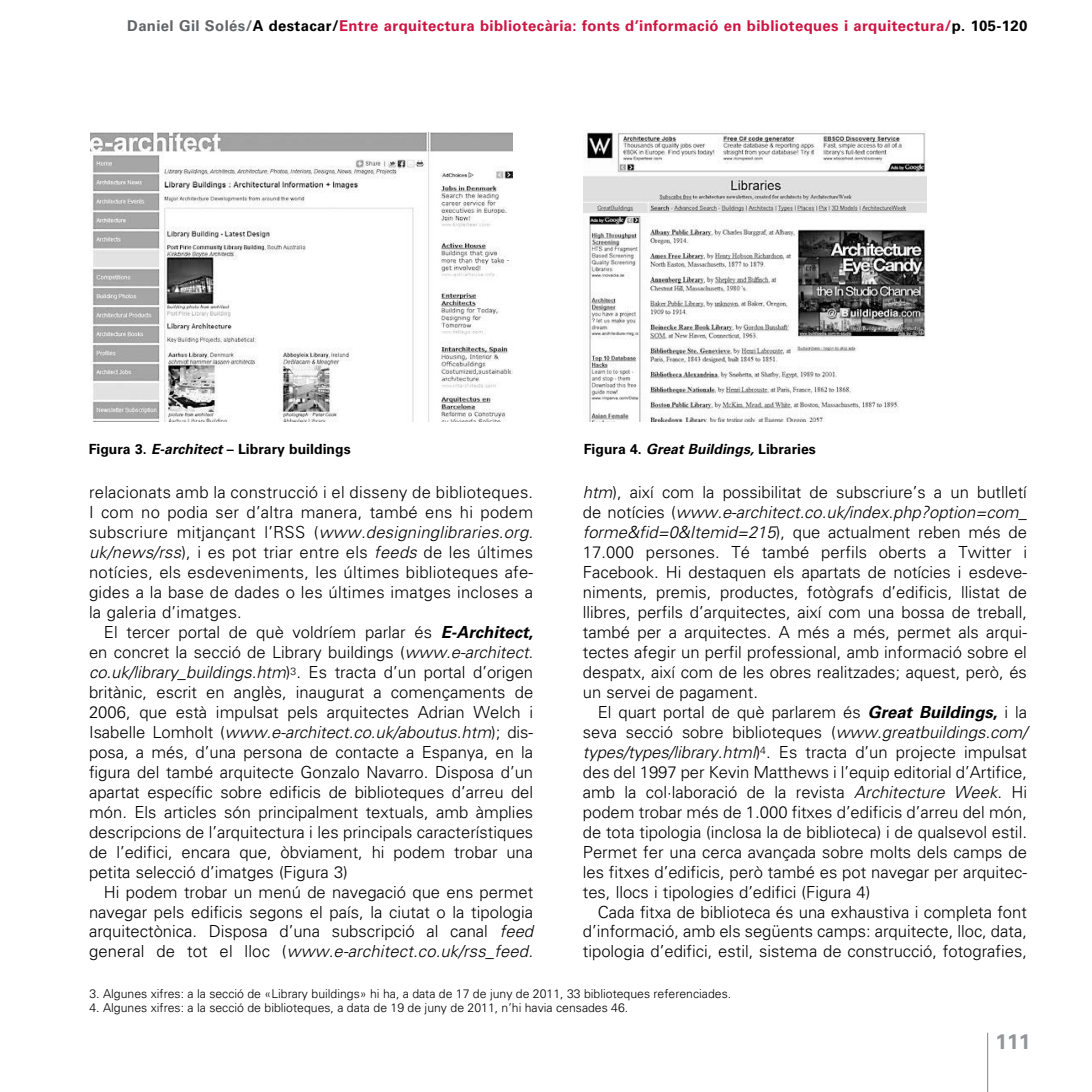
<style>
.page{position:relative;width:1092px;height:1092px;background:#fff}
.page>*{position:absolute;margin:0;border:0;box-sizing:border-box;transform-origin:0 0}
.t1{font:700 21px "Univers";color:#939598}
.t2{font:300 16.62px/19.9px "Univers";color:#000;text-align:justify}
.t3{font:700 14.88px "Univers";letter-spacing:.025em;color:#cd1543}
.t4{font:700 14px "Univers";color:#000}
.t5{font:300 12.25px "Univers";color:#000}
.s1{color:#636466}
.s2{color:#000}
.s3{font-style:italic}
.s4{font-weight:700;font-style:italic}
.s5{font-weight:700}
</style>
<div class="page">
<hr style="left:987px;top:1032px;width:1px;height:59px;background:#808285">
<img style="left:90px;top:133px;width:422px;height:288px">
<img style="left:583px;top:132px;width:343px;height:289px">
<p class="t3" style="left:127px;top:17px;width:901px"><span class="s1">Daniel Gil Solés/</span><span class="s2">A destacar/</span>Entre arquitectura bibliotecària: fonts d’informació en biblioteques i arquitectura/<span class="s2">p. 105-120</span></p>
<p class="t4" style="left:89px;top:440px;width:263px">Figura 3. <span class="s3">E-architect</span> – Library buildings</p>
<p class="t4" style="left:583px;top:440px;width:233px">Figura 4. <span class="s3">Great Buildings,</span> Libraries</p>
<p class="t2" style="left:89px;top:482px;width:445px">relacionats amb la construcció i el disseny de biblioteques.<br>I com no podia ser d’altra manera, també ens hi podem subscriure mitjançant l’RSS (<span class="s3">www.designinglibraries.org. uk/news/rss</span>), i es pot triar entre els <span class="s3">feeds</span> de les últimes notícies, els esdeveniments, les últimes biblioteques afe&shy;gides a la base de dades o les últimes imatges incloses a la galeria d’imatges.</p>
<p class="t2" style="left:89px;top:622px;width:445px;text-indent:15px">El tercer portal de què voldríem parlar és <span class="s4">E-Architect</span><span class="s5">, </span>en concret la secció de Library buildings (<span class="s3">www.e-architect. co.uk/library_buildings.htm</span>)<sup>3</sup>. Es tracta d’un portal d’origen britànic, escrit en anglès, inaugurat a començaments de 2006, que està impulsat pels arquitectes Adrian Welch i Isabelle Lomholt (<span class="s3">www.e-architect.co.uk/aboutus.htm</span>); dis&shy;posa, a més, d’una persona de contacte a Espanya, en la figura del també arquitecte Gonzalo Navarro. Disposa d’un apartat específic sobre edificis de biblioteques d’arreu del món. Els articles són principalment textuals, amb àmplies descripcions de l’arquitectura i les principals característiques de l’edifici, encara que, òbviament, hi podem trobar una petita selecció d’imatges (Figura 3)</p>
<p class="t2" style="left:89px;top:881px;width:445px;text-indent:15px">Hi podem trobar un menú de navegació que ens permet navegar pels edificis segons el país, la ciutat o la tipologia arquitectònica. Disposa d’una subscripció al canal <span class="s3">feed </span>general de tot el lloc (<span class="s3">www.e-architect.co.uk/rss_feed.</span></p>
<p class="t2" style="left:583px;top:482px;width:445px"><span class="s3">htm</span>), així com la possibilitat de subscriure’s a un butlletí de notícies (<span class="s3">www.e-architect.co.uk/index.php?option=com_ forme&amp;fid=0&amp;Itemid=215</span>), que actualment reben més de 17.000 persones. Té també perfils oberts a Twitter i Facebook. Hi destaquen els apartats de notícies i esdeve&shy;niments, premis, productes, fotògrafs d’edificis, llistat de llibres, perfils d’arquitectes, així com una bossa de treball, també per a arquitectes. A més a més, permet als arqui&shy;tectes afegir un perfil professional, amb informació sobre el despatx, així com de les obres realitzades; aquest, però, és un servei de pagament.</p>
<p class="t2" style="left:583px;top:702px;width:445px;text-indent:15px">El quart portal de què parlarem és <span class="s4">Great Buildings</span><span class="s5">,</span> i la seva secció sobre biblioteques (<span class="s3">www.greatbuildings.com/ types/types/library.html</span>)<sup>4</sup>. Es tracta d’un projecte impulsat des del 1997 per Kevin Matthews i l’equip editorial d’Artifice, amb la col·laboració de la revista <span class="s3">Architecture Week</span>. Hi podem trobar més de 1.000 fitxes d’edificis d’arreu del món, de tota tipologia (inclosa la de biblioteca) i de qualsevol estil.<br>Permet fer una cerca avançada sobre molts dels camps de les fitxes d’edificis, però també es pot navegar per arquitec&shy;tes, llocs i tipologies d’edifici (Figura 4)</p>
<p class="t2" style="left:583px;top:901px;width:445px;text-indent:15px">Cada fitxa de biblioteca és una exhaustiva i completa font d’informació, amb els següents camps: arquitecte, lloc, data, tipologia d’edifici, estil, sistema de construcció, fotografies,</p>
<p class="t5" style="left:89px;top:985px;width:643px">3. Algunes xifres: a la secció de «Library buildings» hi ha, a data de 17 de juny de 2011, 33 biblioteques referenciades.</p>
<p class="t5" style="left:89px;top:1000px;width:540px">4. Algunes xifres: a la secció de biblioteques, a data de 19 de juny de 2011, n’hi havia censades 46.</p>
<p class="t1" style="left:995px;top:1028px;width:37px">111</p>
</div>
